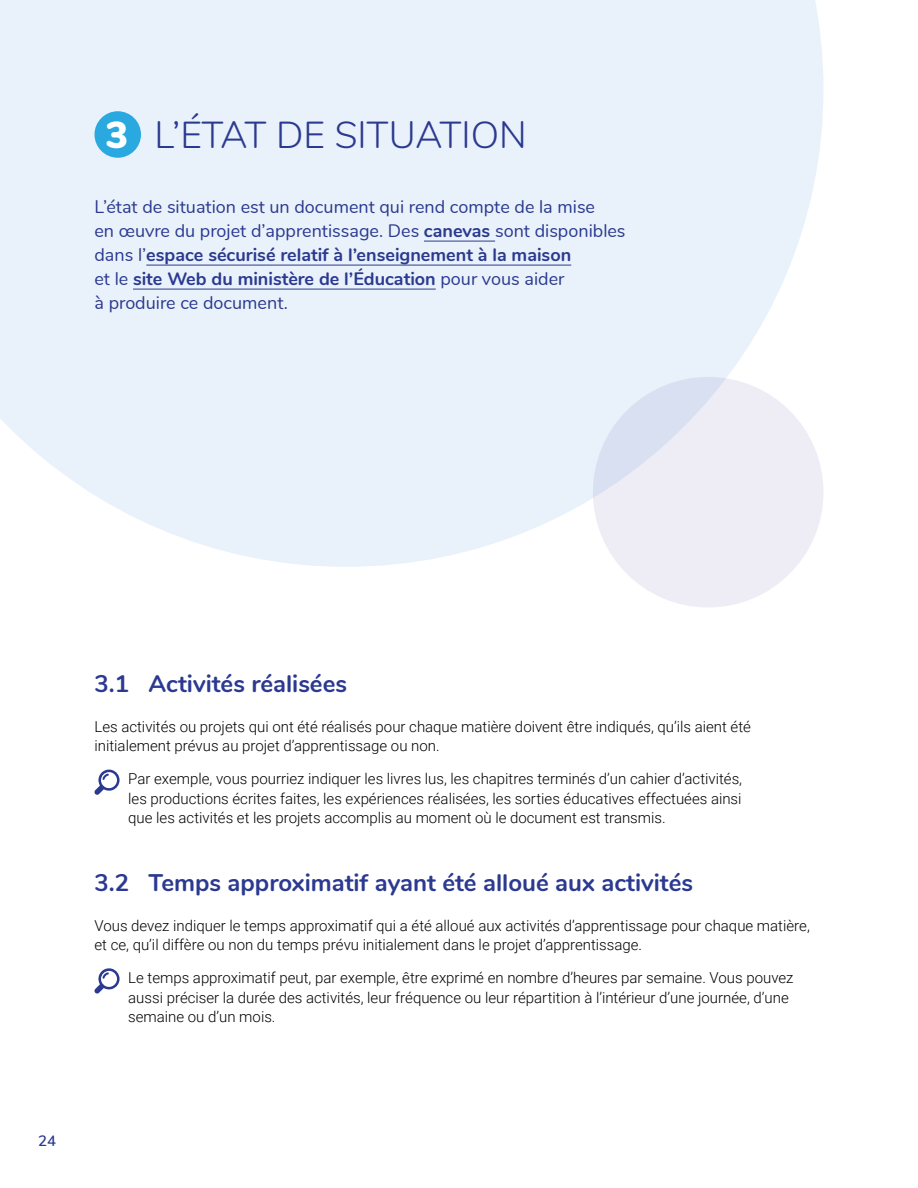
<style>
.page{position:relative;width:918px;height:1188px;background:#fff}
.page>*{position:absolute;margin:0;border:0;box-sizing:border-box;transform-origin:0 0}
.t1{font:300 37.5px "Nunito";color:#2b3990}
.t2{font:900 37.5px "Nunito";color:#fff}
.t3{font:700 24px "Nunito";color:#2b3990}
.t4{font:18px/24px "Nunito";color:#2b3990}
.t5{font:300 15px/19.5px "Roboto";color:#000}
.t6{font:600 15px "Nunito";color:#2b3990}
.s1{color:#e9f2fa}
.s2{font-weight:700}
</style>
<div class="page">
<svg style="left:0;top:0;width:823px;height:567px;background:#eaf2fa"></svg>
<svg style="left:593px;top:377px;width:231px;height:231px;background:#eaebf5"></svg>
<hr style="left:424px;top:241px;width:71px;height:1px;background:#2b3990">
<hr style="left:146px;top:265px;width:425px;height:1px;background:#2b3990">
<hr style="left:133px;top:289px;width:303px;height:1px;background:#2b3990">
<div style="left:94px;top:111px;width:47px;height:47px;background:#2aa9e0;border-radius:50%"></div>
<svg style="left:94px;top:770px;width:26px;height:25px"></svg>
<svg style="left:94px;top:968px;width:26px;height:26px"></svg>
<h1 class="t1" style="left:94px;top:108px;width:434px"><span class="s1">3</span> L’ÉTAT DE SITUATION</h1>
<h1 class="t2" style="left:106px;top:107px;width:24px">3</h1>
<p class="t4" style="left:94px;top:193px;width:533px">L’état de situation est un document qui rend compte de la mise<br>en œuvre du projet d’apprentissage. Des <span class="s2">canevas</span> sont disponibles dans l’<span class="s2">espace sécurisé relatif à l’enseignement à la maison<br></span>et le <span class="s2">site Web du ministère de l’Éducation</span> pour vous aider<br>à produire ce document.</p>
<h2 class="t3" style="left:94px;top:666px;width:254px">3.1 Activités réalisées</h2>
<p class="t5" style="left:94px;top:716px;width:658px">Les activités ou projets qui ont été réalisés pour chaque matière doivent être indiqués, qu’ils aient été initialement prévus au projet d’apprentissage ou non.</p>
<p class="t5" style="left:128px;top:769px;width:615px;text-align:justify">Par exemple, vous pourriez indiquer les livres lus, les chapitres terminés d’un cahier d’activités, les productions écrites faites, les expériences réalisées, les sorties éducatives effectuées ainsi que les activités et les projets accomplis au moment où le document est transmis.</p>
<h2 class="t3" style="left:94px;top:865px;width:600px">3.2 Temps approximatif ayant été alloué aux activités</h2>
<p class="t5" style="left:94px;top:915px;width:717px">Vous devez indiquer le temps approximatif qui a été alloué aux activités d’apprentissage pour chaque matière, et ce, qu’il diffère ou non du temps prévu initialement dans le projet d’apprentissage.</p>
<p class="t5" style="left:128px;top:967px;width:667px">Le temps approximatif peut, par exemple, être exprimé en nombre d’heures par semaine. Vous pouvez aussi préciser la durée des activités, leur fréquence ou leur répartition à l’intérieur d’une journée, d’une semaine ou d’un mois.</p>
<p class="t6" style="left:38px;top:1130px;width:19px">24</p>
</div>
